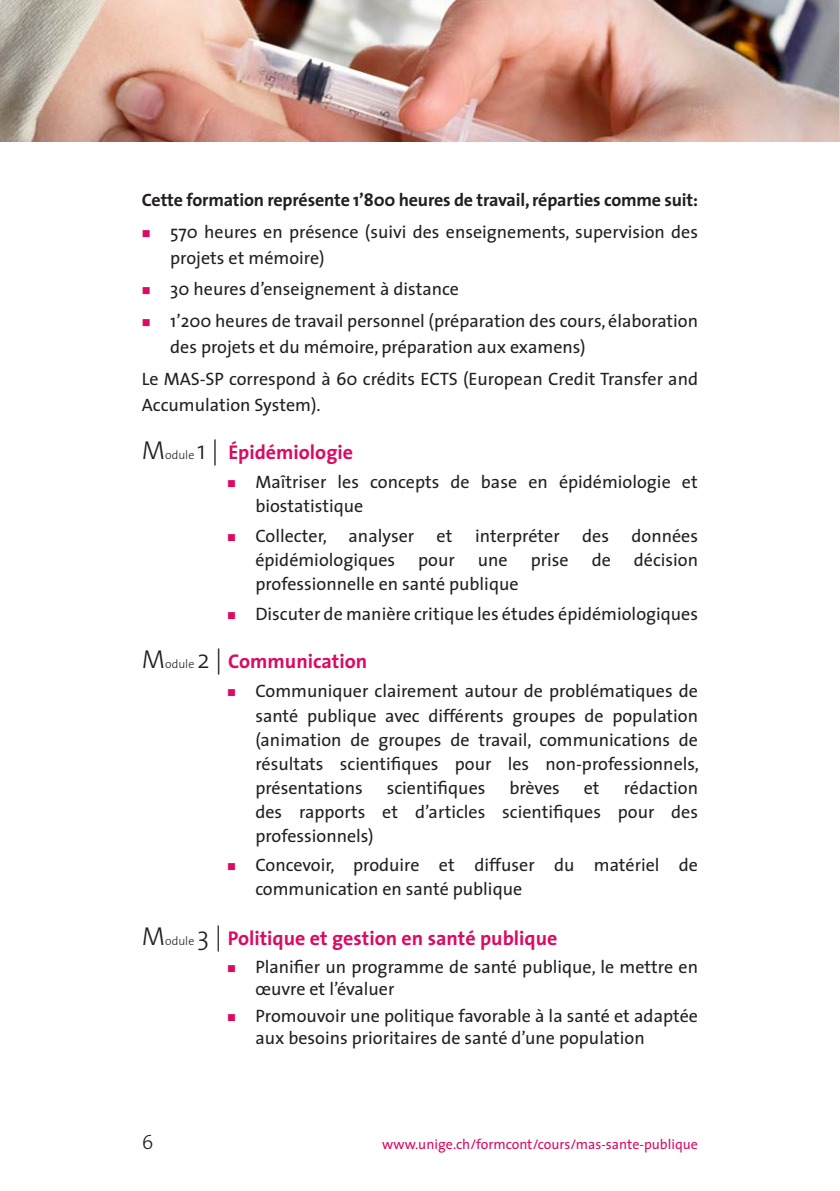
<style>
.page{position:relative;width:840px;height:1191px;background:#fff}
.page>*{position:absolute;margin:0;border:0;box-sizing:border-box;transform-origin:0 0}
.t1{font:700 20px "The Sans";color:#db0a62}
.t2{font:300 20px "The Sans";color:#231f20}
.retrait5{font:18px/24px "The Sans";color:#231f20}
.texte{font:18px/26px "The Sans";color:#231f20}
.texte-2{font:700 18px "The Sans";letter-spacing:-.01em;color:#231f20}
.t3{font:14px "The Sans";color:#db0a62}
.s1{color:#db0a62}
.s2{font-weight:300;font-size:26px;color:#231f20}
.s3{font-weight:300;font-size:12px;color:#231f20}
</style>
<div class="page">
<img style="left:0;top:0;width:840px;height:142px">
<p class="texte-2" style="left:142px;top:185px;width:557px">Cette formation représente 1’800 heures de travail, réparties comme suit:</p>
<p class="retrait5" style="left:170px;top:218px;width:529px;line-height:26px;text-indent:-28px"><span class="s1">■</span> 570 heures en présence (suivi des enseignements, supervision des projets et mémoire)</p>
<p class="retrait5" style="left:142px;top:277px;width:318px"><span class="s1">■</span> 30 heures d’enseignement à distance</p>
<p class="retrait5" style="left:170px;top:307px;width:529px;line-height:26px;text-indent:-28px"><span class="s1">■</span> 1’200 heures de travail personnel (préparation des cours, élaboration des projets et du mémoire, préparation aux examens)</p>
<p class="texte" style="left:142px;top:365px;width:557px">Le MAS-SP correspond à 60 crédits ECTS (European Credit Transfer and<br>Accumulation System).</p>
<p class="t1" style="left:142px;top:435px;width:212px"><span class="s2">M</span><span class="s3">odule</span> <span class="s2">1 |</span> Épidémiologie</p>
<p class="retrait5" style="left:255px;top:470px;width:443px;text-indent:-28px"><span class="s1">■</span> Maîtriser les concepts de base en épidémiologie et biostatistique</p>
<p class="retrait5" style="left:227px;top:523px;width:227px"><span class="s1">■</span> Collecter, analyser et</p>
<p class="retrait5" style="left:475px;top:523px;width:224px">interpréter des données</p>
<p class="retrait5" style="left:255px;top:547px;width:141px">épidémiologiques</p>
<p class="retrait5" style="left:418px;top:547px;width:38px">pour</p>
<p class="retrait5" style="left:477px;top:547px;width:31px">une</p>
<p class="retrait5" style="left:530px;top:547px;width:39px">prise</p>
<p class="retrait5" style="left:591px;top:547px;width:21px">de</p>
<p class="retrait5" style="left:633px;top:547px;width:66px">décision</p>
<p class="retrait5" style="left:255px;top:571px;width:264px">professionnelle en santé publique</p>
<p class="retrait5" style="left:227px;top:601px;width:472px"><span class="s1">■</span> Discuter de manière critique les études épidémiologiques</p>
<p class="t1" style="left:142px;top:644px;width:227px"><span class="s2">M</span><span class="s3">odule</span> <span class="s2">2 |</span> Communication</p>
<p class="retrait5" style="left:255px;top:679px;width:445px;text-align:justify;text-indent:-28px"><span class="s1">■</span> Communiquer clairement autour de problématiques de santé publique avec différents groupes de population (animation de groupes de travail, communications de résultats scientifiques pour les non-professionnels, présentations</p>
<p class="retrait5" style="left:386px;top:775px;width:100px">scientifiques</p>
<p class="retrait5" style="left:509px;top:775px;width:52px">brèves</p>
<p class="retrait5" style="left:583px;top:775px;width:17px">et</p>
<p class="retrait5" style="left:255px;top:775px;width:444px;text-align:justify;text-indent:368px">rédaction des rapports et d’articles scientifiques pour des professionnels)</p>
<p class="retrait5" style="left:255px;top:852px;width:444px;text-indent:-28px"><span class="s1">■</span> Concevoir, produire et diffuser du matériel de communication en santé publique</p>
<p class="t1" style="left:142px;top:921px;width:417px"><span class="s2">M</span><span class="s3">odule</span> <span class="s2">3 |</span> Politique et gestion en santé publique</p>
<p class="retrait5" style="left:255px;top:955px;width:444px;line-height:22px;text-indent:-28px"><span class="s1">■</span> Planifier un programme de santé publique, le mettre en œuvre et l’évaluer</p>
<p class="retrait5" style="left:255px;top:1004px;width:444px;line-height:22px;text-indent:-28px"><span class="s1">■</span> Promouvoir une politique favorable à la santé et adaptée aux besoins prioritaires de santé d’une population</p>
<p class="t2" style="left:142px;top:1125px;width:13px">6</p>
<p class="t3" style="left:382px;top:1132px;width:317px">www.unige.ch/formcont/cours/mas-sante-publique</p>
</div>
